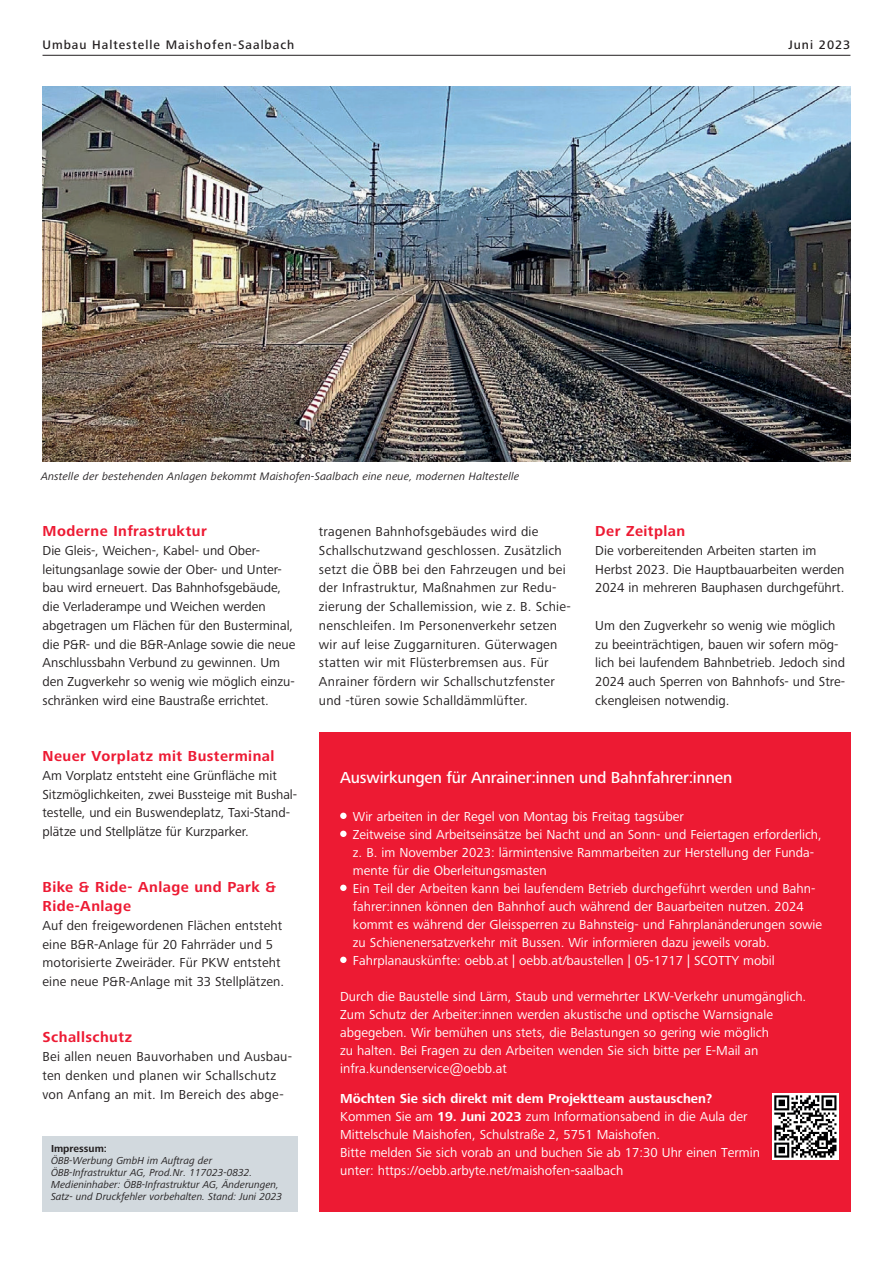
<style>
.page{position:relative;width:893px;height:1263px;background:#fff}
.page>*{position:absolute;margin:0;border:0;box-sizing:border-box;transform-origin:0 0}
.t1{font:500 16.5px "Frutiger Next Pro";letter-spacing:-.01em;color:#fff}
.t2{font:700 15px/18.8px "Frutiger Next Pro";letter-spacing:.03em;color:#ed1a33}
.t3{font:13.5px/18.8px "Frutiger Next Pro";letter-spacing:.005em;color:#231f20}
.t4{font:13.5px/18px "Frutiger Next Pro";color:#fff}
.t5{font:500 12.75px "Frutiger Next Pro";letter-spacing:.075em;color:#231f20}
.t6{font:italic 11.25px "Frutiger Next Pro";letter-spacing:.01em;color:#231f20}
.t7{font:italic 10.5px/12px "Frutiger Next Pro";color:#231f20}
.t8{font:700 10.5px "Frutiger Next Pro";color:#231f20}
.s1{font-weight:700}
</style>
<div class="page">
<div style="left:319px;top:733px;width:531px;height:479px;background:#ed1a33"></div>
<img style="left:43px;top:86px;width:807px;height:375px">
<hr style="left:43px;top:55px;width:807px;height:1px;background:#231f20">
<div style="left:43px;top:1136px;width:255px;height:76px;background:#d2d9de"></div>
<div style="left:340px;top:813px;width:7px;height:6px;background:#fff;border-radius:50%"></div>
<div style="left:340px;top:831px;width:7px;height:6px;background:#fff;border-radius:50%"></div>
<div style="left:340px;top:885px;width:7px;height:6px;background:#fff;border-radius:50%"></div>
<div style="left:340px;top:957px;width:7px;height:6px;background:#fff;border-radius:50%"></div>
<svg style="left:772px;top:1093px;width:66px;height:66px"></svg>
<svg style="left:774px;top:1095px;width:62px;height:62px;background:#808080"></svg>
<p class="t5" style="left:43px;top:37px;width:253px">Umbau Haltestelle Maishofen-Saalbach</p>
<p class="t5" style="left:789px;top:37px;width:63px">Juni 2023</p>
<p class="t6" style="left:41px;top:470px;width:480px">Anstelle der bestehenden Anlagen bekommt Maishofen-Saalbach eine neue, modernen Haltestelle</p>
<p class="t2" style="left:43px;top:522px;width:166px">Moderne Infrastruktur</p>
<p class="t3" style="left:43px;top:541px;width:254px">Die Gleis-, Weichen-, Kabel- und Ober&shy;leitungsanlage sowie der Ober- und Unter&shy;bau wird erneuert. Das Bahnhofsgebäude, die Verladerampe und Weichen werden abgetragen um Flächen für den Busterminal, die P&amp;R- und die B&amp;R-Anlage sowie die neue Anschlussbahn Verbund zu gewinnen. Um den Zugverkehr so wenig wie möglich einzu&shy;schränken wird eine Baustraße errichtet.</p>
<p class="t2" style="left:43px;top:747px;width:233px">Neuer Vorplatz mit Busterminal</p>
<p class="t3" style="left:43px;top:766px;width:256px">Am Vorplatz entsteht eine Grünfläche mit Sitzmöglichkeiten, zwei Bussteige mit Bushal&shy;testelle, und ein Buswendeplatz, Taxi-Stand&shy;plätze und Stellplätze für Kurzparker.</p>
<p class="t2" style="left:43px;top:878px;width:235px">Bike &amp; Ride- Anlage und Park &amp;<br>Ride-Anlage</p>
<p class="t3" style="left:43px;top:916px;width:243px">Auf den freigewordenen Flächen entsteht eine B&amp;R-Anlage für 20 Fahrräder und 5 motorisierte Zweiräder. Für PKW entsteht eine neue P&amp;R-Anlage mit 33 Stellplätzen.</p>
<p class="t2" style="left:43px;top:1028px;width:91px">Schallschutz</p>
<p class="t3" style="left:43px;top:1047px;width:251px">Bei allen neuen Bauvorhaben und Ausbau&shy;ten denken und planen wir Schallschutz von Anfang an mit. Im Bereich des abge-</p>
<p class="t8" style="left:51px;top:1143px;width:57px">Impressum:</p>
<p class="t7" style="left:51px;top:1155px;width:233px">ÖBB-Werbung GmbH im Auftrag der ÖBB-Infrastruktur AG, Prod.Nr. 117023-0832.<br>Medieninhaber: ÖBB-Infrastruktur AG, Änderungen, Satz- und Druckfehler vorbehalten. Stand: Juni 2023</p>
<p class="t3" style="left:319px;top:522px;width:253px">tragenen Bahnhofsgebäudes wird die Schallschutzwand geschlossen. Zusätzlich setzt die ÖBB bei den Fahrzeugen und bei der Infrastruktur, Maßnahmen zur Redu&shy;zierung der Schallemission, wie z. B. Schie&shy;nenschleifen. Im Personenverkehr setzen wir auf leise Zuggarnituren. Güterwagen statten wir mit Flüsterbremsen aus. Für Anrainer fördern wir Schallschutzfenster und -türen sowie Schalldämmlüfter.</p>
<p class="t2" style="left:595px;top:522px;width:91px">Der Zeitplan</p>
<p class="t3" style="left:595px;top:541px;width:250px">Die vorbereitenden Arbeiten starten im<br>Herbst 2023. Die Hauptbauarbeiten werden<br>2024 in mehreren Bauphasen durchgeführt.</p>
<p class="t3" style="left:595px;top:616px;width:251px">Um den Zugverkehr so wenig wie möglich zu beeinträchtigen, bauen wir sofern mög&shy;lich bei laufendem Bahnbetrieb. Jedoch sind 2024 auch Sperren von Bahnhofs- und Stre&shy;ckengleisen notwendig.</p>
<p class="t1" style="left:340px;top:768px;width:394px">Auswirkungen für Anrainer:innen und Bahnfahrer:innen</p>
<p class="t4" style="left:353px;top:807px;width:471px">Wir arbeiten in der Regel von Montag bis Freitag tagsüber<br>Zeitweise sind Arbeitseinsätze bei Nacht und an Sonn- und Feiertagen erforderlich, z. B. im November 2023: lärmintensive Rammarbeiten zur Herstellung der Funda&shy;mente für die Oberleitungsmasten<br>Ein Teil der Arbeiten kann bei laufendem Betrieb durchgeführt werden und Bahn&shy;fahrer:innen können den Bahnhof auch während der Bauarbeiten nutzen. 2024 kommt es während der Gleissperren zu Bahnsteig- und Fahrplanänderungen sowie zu Schienenersatzverkehr mit Bussen. Wir informieren dazu jeweils vorab.<br>Fahrplanauskünfte: oebb.at | oebb.at/baustellen | 05-1717 | SCOTTY mobil</p>
<p class="t4" style="left:340px;top:987px;width:468px">Durch die Baustelle sind Lärm, Staub und vermehrter LKW-Verkehr unumgänglich.<br>Zum Schutz der Arbeiter:innen werden akustische und optische Warnsignale abgegeben. Wir bemühen uns stets, die Belastungen so gering wie möglich<br>zu halten. Bei Fragen zu den Arbeiten wenden Sie sich bitte per E-Mail an infra.kundenservice@oebb.at</p>
<p class="t4" style="left:340px;top:1089px;width:421px"><span class="s1">Möchten Sie sich direkt mit dem Projektteam austauschen?<br></span>Kommen Sie am <span class="s1">19. Juni 2023</span> zum Informationsabend in die Aula der Mittelschule Maishofen, Schulstraße 2, 5751 Maishofen.<br>Bitte melden Sie sich vorab an und buchen Sie ab 17:30 Uhr einen Termin unter: https://oebb.arbyte.net/maishofen-saalbach</p>
</div>
